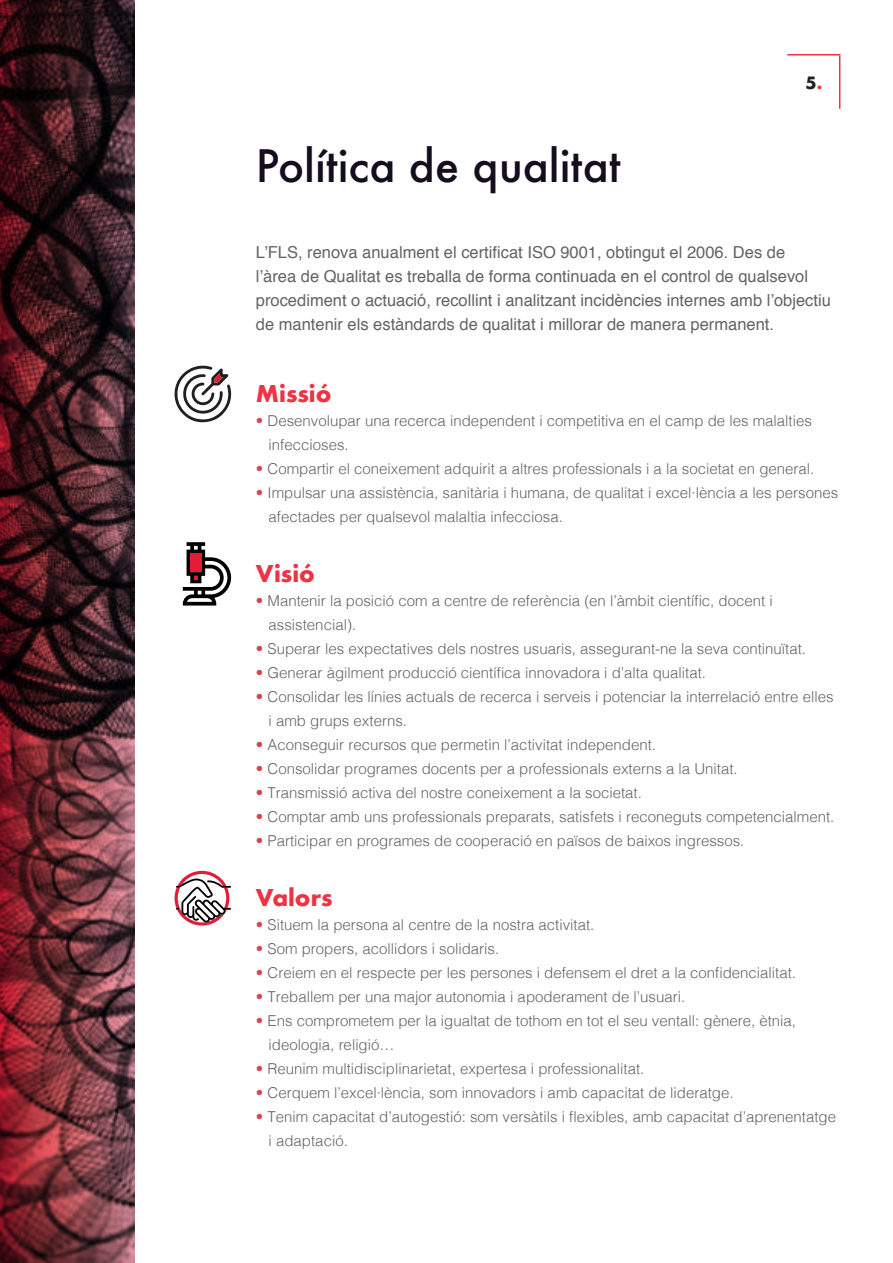
<style>
.page{position:relative;width:893px;height:1263px;background:#fff}
.page>*{position:absolute;margin:0;border:0;box-sizing:border-box;transform-origin:0 0}
.t1{font:500 43.5px "Futura";color:#140d1e}
.t2{font:700 22.5px "Futura";color:#e34}
.t3{font:16.5px/24px "Helvetica";color:#626366}
.t4{font:700 16.5px "Futura";color:#221f1f}
.t5{font:300 15px/24px "Helvetica";color:#626366}
.s1{color:#e34}
.s2{color:#d9444d}
</style>
<div class="page">
<hr style="left:839px;top:55px;width:1px;height:54px;background:#e34">
<hr style="left:787px;top:54px;width:53px;height:1px;background:#e34">
<svg style="left:174px;top:366px;width:58px;height:57px"></svg>
<svg style="left:183px;top:542px;width:48px;height:63px"></svg>
<svg style="left:175px;top:871px;width:56px;height:54px"></svg>
<img style="left:0;top:0;width:134px;height:1263px">
<h1 class="t1" style="left:256px;top:145px;width:366px">Política de qualitat</h1>
<p class="t4" style="left:805px;top:72px;width:18px">5<span class="s1">.</span></p>
<p class="t3" style="left:256px;top:241px;width:577px">L’FLS, renova anualment el certificat ISO 9001, obtingut el 2006. Des de<br>l’àrea de Qualitat es treballa de forma continuada en el control de qualsevol procediment o actuació, recollint i analitzant incidències internes amb l’objectiu de mantenir els estàndards de qualitat i millorar de manera permanent.</p>
<h2 class="t2" style="left:256px;top:379px;width:77px">Missió</h2>
<p class="t5" style="left:269px;top:409px;width:545px;text-indent:-13px"><span class="s2">•</span> Desenvolupar una recerca independent i competitiva en el camp de les malalties infeccioses.</p>
<p class="t5" style="left:256px;top:457px;width:560px"><span class="s2">•</span> Compartir el coneixement adquirit a altres professionals i a la societat en general.</p>
<p class="t5" style="left:269px;top:481px;width:571px;text-indent:-13px"><span class="s2">•</span> Impulsar una assistència, sanitària i humana, de qualitat i excel·lència a les persones afectades per qualsevol malaltia infecciosa.</p>
<h2 class="t2" style="left:256px;top:559px;width:61px">Visió</h2>
<p class="t5" style="left:269px;top:588px;width:506px;text-indent:-13px"><span class="s2">•</span> Mantenir la posició com a centre de referència (en l’àmbit científic, docent i assistencial).</p>
<p class="t5" style="left:256px;top:637px;width:552px"><span class="s2">•</span> Superar les expectatives dels nostres usuaris, assegurant-ne la seva continuïtat.</p>
<p class="t5" style="left:256px;top:660px;width:452px"><span class="s2">•</span> Generar àgilment producció científica innovadora i d’alta qualitat.</p>
<p class="t5" style="left:269px;top:685px;width:566px;text-indent:-13px"><span class="s2">•</span> Consolidar les línies actuals de recerca i serveis i potenciar la interrelació entre elles i amb grups externs.</p>
<p class="t5" style="left:256px;top:733px;width:402px"><span class="s2">•</span> Aconseguir recursos que permetin l’activitat independent.</p>
<p class="t5" style="left:256px;top:757px;width:483px"><span class="s2">•</span> Consolidar programes docents per a professionals externs a la Unitat.</p>
<p class="t5" style="left:256px;top:781px;width:387px"><span class="s2">•</span> Transmissió activa del nostre coneixement a la societat.</p>
<p class="t5" style="left:256px;top:805px;width:580px"><span class="s2">•</span> Comptar amb uns professionals preparats, satisfets i reconeguts competencialment.</p>
<p class="t5" style="left:256px;top:829px;width:490px"><span class="s2">•</span> Participar en programes de cooperació en països de baixos ingressos.</p>
<h2 class="t2" style="left:256px;top:883px;width:78px">Valors</h2>
<p class="t5" style="left:256px;top:913px;width:340px"><span class="s2">•</span> Situem la persona al centre de la nostra activitat.</p>
<p class="t5" style="left:256px;top:937px;width:245px"><span class="s2">•</span> Som propers, acollidors i solidaris.</p>
<p class="t5" style="left:256px;top:960px;width:542px"><span class="s2">•</span> Creiem en el respecte per les persones i defensem el dret a la confidencialitat.</p>
<p class="t5" style="left:256px;top:985px;width:431px"><span class="s2">•</span> Treballem per una major autonomia i apoderament de l’usuari.</p>
<p class="t5" style="left:269px;top:1009px;width:529px;text-indent:-13px"><span class="s2">•</span> Ens comprometem per la igualtat de tothom en tot el seu ventall: gènere, ètnia, ideologia, religió…</p>
<p class="t5" style="left:256px;top:1057px;width:390px"><span class="s2">•</span> Reunim multidisciplinarietat, expertesa i professionalitat.</p>
<p class="t5" style="left:256px;top:1081px;width:479px"><span class="s2">•</span> Cerquem l’excel·lència, som innovadors i amb capacitat de lideratge.</p>
<p class="t5" style="left:269px;top:1104px;width:569px;text-indent:-13px"><span class="s2">•</span> Tenim capacitat d’autogestió: som versàtils i flexibles, amb capacitat d’aprenentatge i adaptació.</p>
</div>
